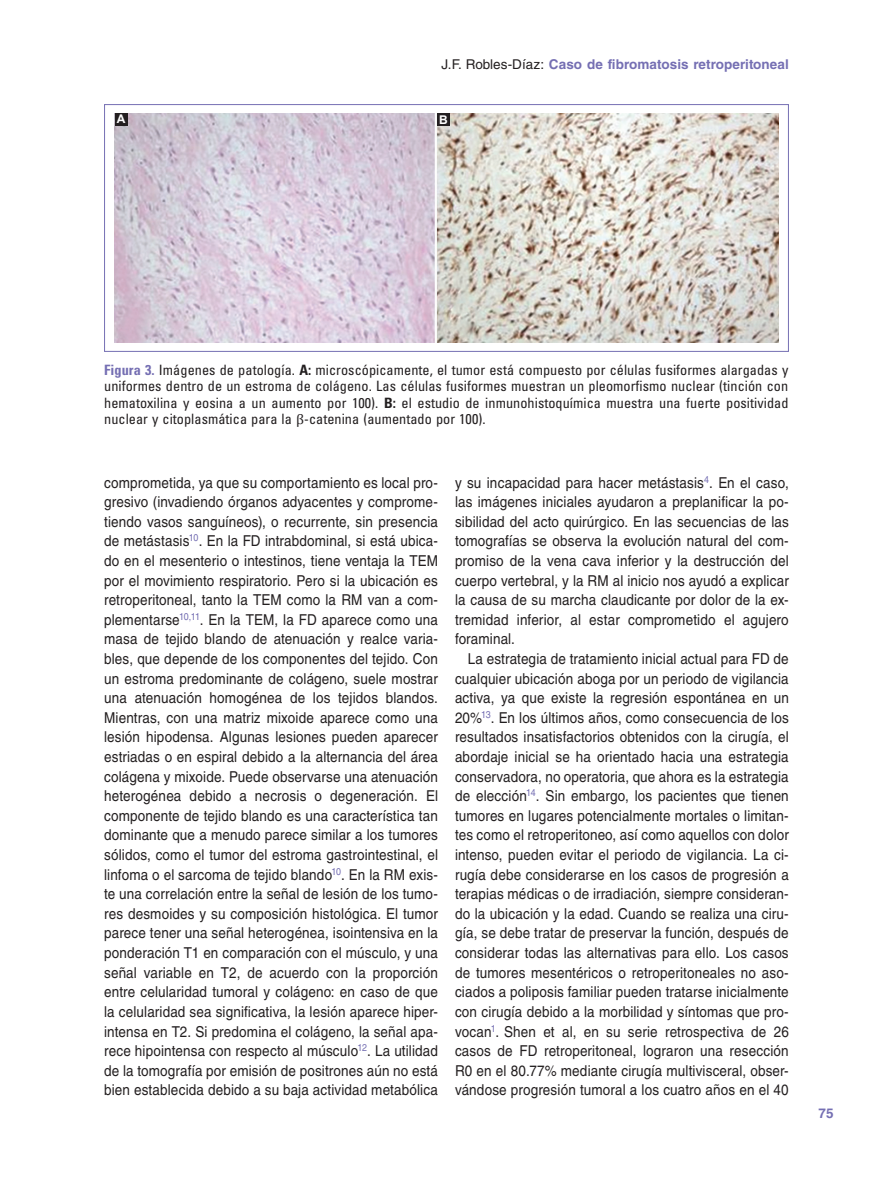
<style>
.page{position:relative;width:893px;height:1191px;background:#fff}
.page>*{position:absolute;margin:0;border:0;box-sizing:border-box;transform-origin:0 0}
.TX{font:15px/19.6px "Helvetica LT Std";letter-spacing:.01em;color:#231f20;text-align:justify;scale:.9 1}
.FGC{font:condensed 14.25px/16.5px "Univers LT Std";letter-spacing:.005em;color:#231f20;text-align:justify}
.t1{font:700 13.5px "Helvetica LT Std";letter-spacing:.005em;color:#756fb3}
.t2{font:700 12px "Arial";color:#fff}
.s1{font-weight:400;color:#231f20}
.s2{font-weight:700;color:#756fb3}
.s3{font-weight:700}
.s4{font-family:"Cambria";font-stretch:normal}
</style>
<div class="page">
<img style="left:115px;top:113px;width:663px;height:229px">
<div style="left:437px;top:113px;width:13px;height:13px;background:#231f20"></div>
<div style="left:115px;top:113px;width:12px;height:13px;background:#231f20"></div>
<div style="left:104px;top:104px;width:685px;height:248px;border:1px solid #756fb3"></div>
<p class="t1" style="left:441px;top:56px;width:349px"><span class="s1">J.F. Robles-Díaz:</span> Caso de fibromatosis retroperitoneal</p>
<p class="t2" style="left:117px;top:110px;width:10px">A</p>
<p class="t2" style="left:439px;top:111px;width:10px">B</p>
<p class="FGC" style="left:104px;top:361px;width:686px"><span class="s2">Figura 3.</span> Imágenes de patología. <span class="s3">A:</span> microscópicamente, el tumor está compuesto por células fusiformes alargadas y uniformes dentro de un estroma de colágeno. Las células fusiformes muestran un pleomorfismo nuclear (tinción con hematoxilina y eosina a un aumento por 100). <span class="s3">B:</span> el estudio de inmunohistoquímica muestra una fuerte positividad nuclear y citoplasmática para la <span class="s4">β</span>-catenina (aumentado por 100).</p>
<p class="TX" style="left:104px;top:472px;width:372px">comprometida, ya que su comportamiento es local pro&shy;gresivo (invadiendo órganos adyacentes y comprome&shy;tiendo vasos sanguíneos), o recurrente, sin presencia de metástasis<sup>10</sup>. En la FD intrabdominal, si está ubica&shy;do en el mesenterio o intestinos, tiene ventaja la TEM por el movimiento respiratorio. Pero si la ubicación es retroperitoneal, tanto la TEM como la RM van a com&shy;plementarse<sup>10,11</sup>. En la TEM, la FD aparece como una masa de tejido blando de atenuación y realce varia&shy;bles, que depende de los componentes del tejido. Con un estroma predominante de colágeno, suele mostrar una atenuación homogénea de los tejidos blandos.<br>Mientras, con una matriz mixoide aparece como una lesión hipodensa. Algunas lesiones pueden aparecer estriadas o en espiral debido a la alternancia del área colágena y mixoide. Puede observarse una atenuación heterogénea debido a necrosis o degeneración. El componente de tejido blando es una característica tan dominante que a menudo parece similar a los tumores sólidos, como el tumor del estroma gastrointestinal, el linfoma o el sarcoma de tejido blando<sup>10</sup>. En la RM exis&shy;te una correlación entre la señal de lesión de los tumo&shy;res desmoides y su composición histológica. El tumor parece tener una señal heterogénea, isointensiva en la ponderación T1 en comparación con el músculo, y una señal variable en T2, de acuerdo con la proporción entre celularidad tumoral y colágeno: en caso de que la celularidad sea significativa, la lesión aparece hiper&shy;intensa en T2. Si predomina el colágeno, la señal apa&shy;rece hipointensa con respecto al músculo<sup>12</sup>. La utilidad de la tomografía por emisión de positrones aún no está bien establecida debido a su baja actividad metabólica</p>
<p class="TX" style="left:455px;top:472px;width:372px">y su incapacidad para hacer metástasis<sup>4</sup>. En el caso, las imágenes iniciales ayudaron a preplanificar la po&shy;sibilidad del acto quirúrgico. En las secuencias de las tomografías se observa la evolución natural del com&shy;promiso de la vena cava inferior y la destrucción del cuerpo vertebral, y la RM al inicio nos ayudó a explicar la causa de su marcha claudicante por dolor de la ex&shy;tremidad inferior, al estar comprometido el agujero foraminal.</p>
<p class="TX" style="left:455px;top:649px;width:372px;text-indent:13px">La estrategia de tratamiento inicial actual para FD de cualquier ubicación aboga por un periodo de vigilancia activa, ya que existe la regresión espontánea en un 20%<sup>13</sup>. En los últimos años, como consecuencia de los resultados insatisfactorios obtenidos con la cirugía, el abordaje inicial se ha orientado hacia una estrategia conservadora, no operatoria, que ahora es la estrategia de elección<sup>14</sup>. Sin embargo, los pacientes que tienen tumores en lugares potencialmente mortales o limitan&shy;tes como el retroperitoneo, así como aquellos con dolor intenso, pueden evitar el periodo de vigilancia. La ci&shy;rugía debe considerarse en los casos de progresión a terapias médicas o de irradiación, siempre consideran&shy;do la ubicación y la edad. Cuando se realiza una ciru&shy;gía, se debe tratar de preservar la función, después de considerar todas las alternativas para ello. Los casos de tumores mesentéricos o retroperitoneales no aso&shy;ciados a poliposis familiar pueden tratarse inicialmente con cirugía debido a la morbilidad y síntomas que pro&shy;vocan<sup>1</sup>. Shen et al, en su serie retrospectiva de 26 casos de FD retroperitoneal, lograron una resección R0 en el 80.77% mediante cirugía multivisceral, obser&shy;vándose progresión tumoral a los cuatro años en el 40</p>
<p class="t1" style="left:819px;top:1104px;width:17px">75</p>
</div>
